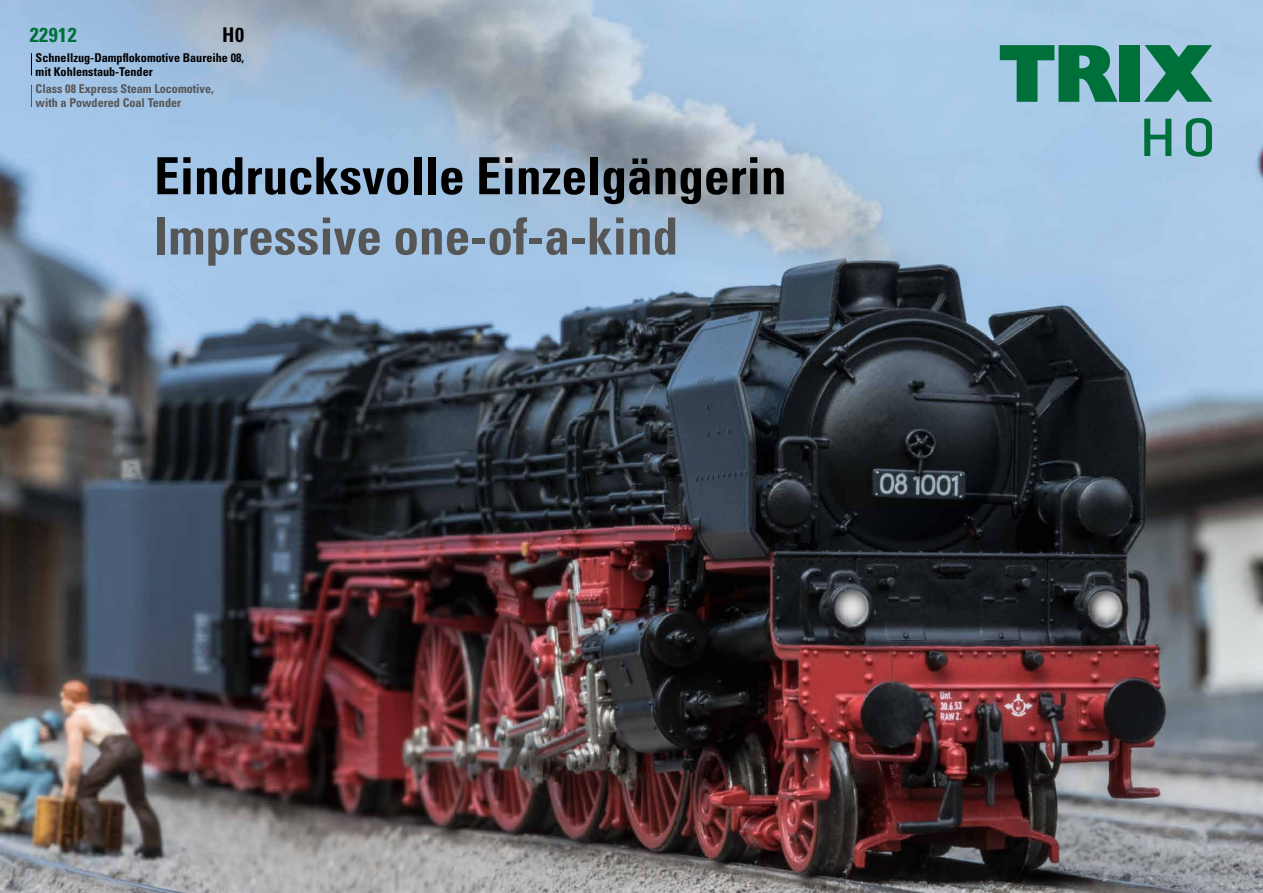
<style>
.page{position:relative;width:1263px;height:893px;background:#fff}
.page>*{position:absolute;margin:0;border:0;box-sizing:border-box;transform-origin:0 0}
.t1{font:700 condensed 51.3px "Univers";color:#000}
.t2{font:700 condensed 51.3px "Univers";color:#565656}
.t3{font:700 condensed 20.25px "Univers";letter-spacing:.025em;color:#00703b}
.t4{font:700 condensed 20.25px "Univers";color:#000}
.t5{font:700 condensed 12.15px/13.5px "Univers";color:#000}
.t6{font:700 condensed 12.15px/13.5px "Univers";color:#565656}
</style>
<div class="page">
<img style="left:0;top:0;width:1263px;height:893px">
<svg style="left:1000px;top:45px;width:117px;height:57px;background:#3e917a"></svg>
<div style="left:1119px;top:45px;width:21px;height:57px;background:#00703a"></div>
<svg style="left:1144px;top:45px;width:68px;height:57px;background:#41927c"></svg>
<svg style="left:1144px;top:118px;width:68px;height:39px;background:#66a5a1"></svg>
<svg style="left:31px;top:53px;width:1px;height:22px"></svg>
<svg style="left:31px;top:85px;width:1px;height:22px"></svg>
<h2 class="t4" style="left:222px;top:23px;width:23px">H0</h2>
<h2 class="t3" style="left:30px;top:23px;width:48px">22912</h2>
<p class="t5" style="left:36px;top:51px;width:210px">Schnellzug-Dampflokomotive Baureihe 08, mit Kohlenstaub-Tender</p>
<p class="t6" style="left:36px;top:82px;width:180px">Class 08 Express Steam Locomotive, with a Powdered Coal Tender</p>
<h1 class="t1" style="left:154px;top:145px;width:634px">Eindrucksvolle Einzelgängerin</h1>
<h1 class="t2" style="left:154px;top:205px;width:525px">Impressive one-of-a-kind</h1>
</div>
